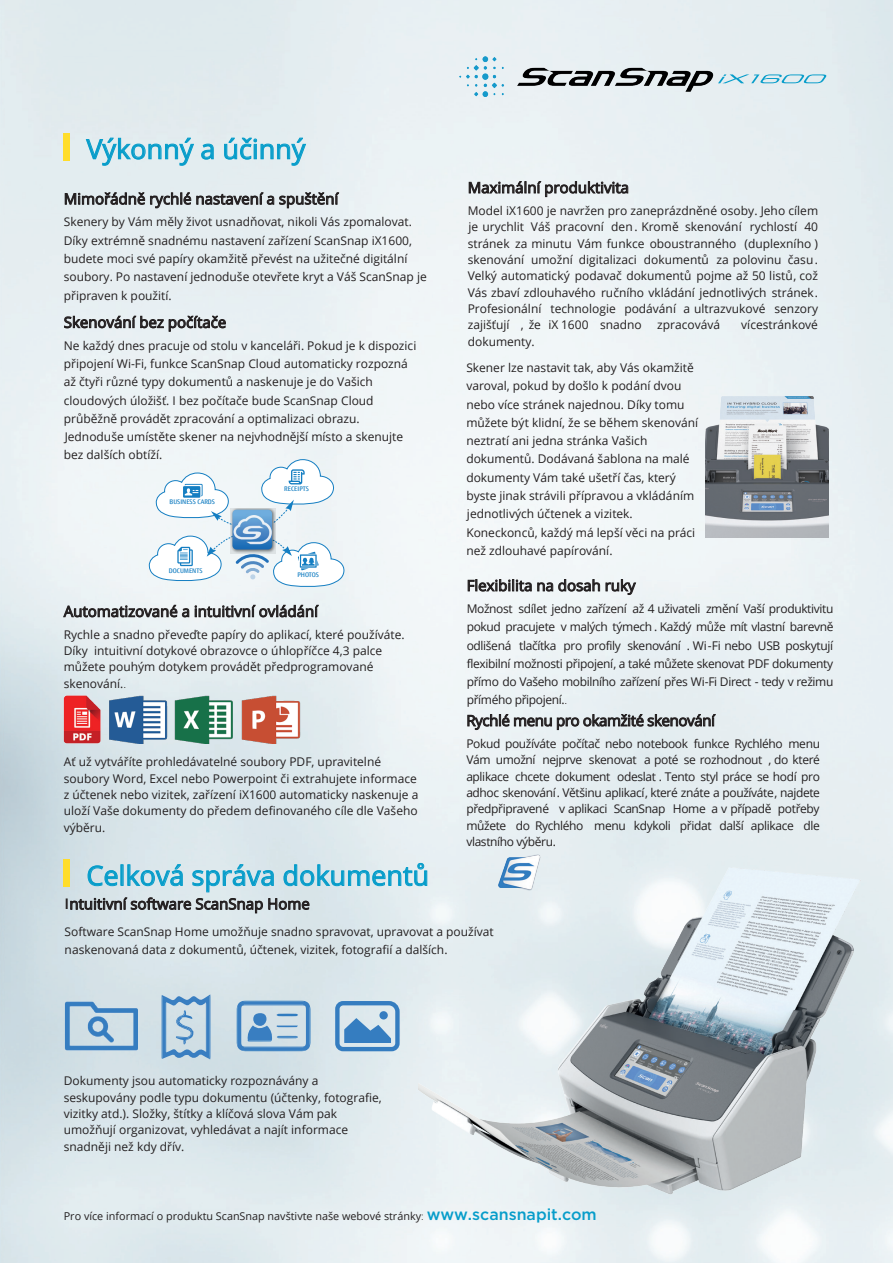
<style>
.page{position:relative;width:893px;height:1263px;background:#fff}
.page>*{position:absolute;margin:0;border:0;box-sizing:border-box;transform-origin:0 0}
.t1{font:27px "Open Sans";color:#079dca}
.t2{font:15px "Open Sans";color:#231f20}
.t3{font:15px "Open Sans";letter-spacing:-.025em;color:#231f20}
.t4{font:12px/16.4px "Open Sans";color:#231f20}
.t5{font:12px "Open Sans";letter-spacing:-.03em;color:#231f20}
.t6{font:10.8px "Open Sans";color:#231f20}
.t7{font:500 6.3px "Fujitsu Sans";color:#147ec2}
.s1{font-family:"Gotham";font-weight:300}
.s2{font-family:"Gotham";font-weight:500}
.s3{font-family:"Gotham";font-weight:500;font-size:16.05px;color:#079dca}
</style>
<div class="page">
<img style="left:0;top:0;width:893px;height:1263px">
<div style="left:64px;top:133px;width:6px;height:27px;background:#ffdd2b"></div>
<div style="left:64px;top:859px;width:6px;height:28px;background:#ffdd2b"></div>
<img style="left:706px;top:392px;width:123px;height:145px">
<img style="left:497px;top:850px;width:43px;height:5px">
<img style="left:105px;top:694px;width:200px;height:49px">
<img style="left:63px;top:694px;width:39px;height:52px">
<svg style="left:718px;top:74px;width:109px;height:9px"></svg>
<svg style="left:230px;top:508px;width:46px;height:27px"></svg>
<img style="left:232px;top:510px;width:40px;height:25px">
<svg style="left:149px;top:535px;width:195px;height:52px"></svg>
<svg style="left:155px;top:472px;width:77px;height:53px"></svg>
<svg style="left:261px;top:459px;width:73px;height:64px"></svg>
<img style="left:459px;top:57px;width:258px;height:39px">
<img style="left:419px;top:855px;width:449px;height:408px">
<img style="left:64px;top:996px;width:73px;height:57px">
<svg style="left:162px;top:994px;width:48px;height:65px;background:#9dbed8"></svg>
<svg style="left:237px;top:1001px;width:73px;height:50px;background:#95b9d7"></svg>
<svg style="left:335px;top:1000px;width:65px;height:51px;background:#88b2d6"></svg>
<h1 class="t1" style="left:86px;top:130px;width:220px">Výkonný a účinný</h1>
<p class="t2" style="left:64px;top:189px;width:276px">Mimořádně rychlé nastavení a spuštění</p>
<p class="t4" style="left:64px;top:212px;width:364px;line-height:18.3px">Skenery by Vám měly život usnadňovat, nikoli Vás zpomalovat.<br>Díky extrémně snadnému nastavení zařízení ScanSnap iX1600, budete moci své papíry okamžitě převést na užitečné digitální soubory. Po nastavení jednoduše otevřete kryt a Váš ScanSnap je připraven k použití.</p>
<p class="t2" style="left:64px;top:312px;width:164px">Skenování bez počítače</p>
<p class="t4" style="left:64px;top:336px;width:354px;line-height:18.3px">Ne každý dnes pracuje od stolu v kanceláři. Pokud je k dispozici připojení Wi-Fi, funkce ScanSnap Cloud automaticky rozpozná až čtyři různé typy dokumentů a naskenuje je do Vašich cloudových úložišť. I bez počítače bude ScanSnap Cloud průběžně provádět zpracování a optimalizaci obrazu.<br>Jednoduše umístěte skener na nejvhodnější místo a skenujte bez dalších obtíží.</p>
<p class="t7" style="left:170px;top:498px;width:47px">BUSINESS CARDS</p>
<p class="t7" style="left:169px;top:567px;width:35px">DOCUMENTS</p>
<p class="t7" style="left:284px;top:485px;width:26px">RECEIPTS</p>
<p class="t7" style="left:297px;top:571px;width:23px">PHOTOS</p>
<p class="t2" style="left:64px;top:601px;width:256px">Automatizované a intuitivní ovládání</p>
<p class="t4" style="left:64px;top:626px;width:342px">Rychle a snadno převeďte papíry do aplikací, které používáte.<br>Díky intuitivní dotykové obrazovce o úhlopříčce 4,3 palce můžete pouhým dotykem provádět předprogramované skenování.<span class="s1">.</span></p>
<p class="t4" style="left:64px;top:753px;width:356px">Ať už vytváříte prohledávatelné soubory PDF, upravitelné soubory Word, Excel nebo Powerpoint či extrahujete informace z účtenek nebo vizitek, zařízení iX1600 automaticky naskenuje a uloží Vaše dokumenty do předem definovaného cíle dle Vašeho výběru.</p>
<h1 class="t1" style="left:86px;top:857px;width:344px">Celková správa dokumentů</h1>
<p class="t2" style="left:65px;top:894px;width:247px"><span class="s2">I</span>ntuitivní software ScanSnap Home</p>
<p class="t2" style="left:468px;top:177px;width:163px">Maximální produktivita</p>
<p class="t4" style="left:468px;top:202px;width:352px;text-align:justify">Model iX1600 je navržen pro zaneprázdněné osoby. Jeho cílem je urychlit Váš pracovní den . Kromě skenování rychlostí 40 stránek za minutu Vám funkce oboustranného (duplexního ) skenování umožní digitalizaci dokumentů za polovinu času .<br>Velký automatický podavač dokumentů pojme až 50 listů, což Vás zbaví zdlouhavého ručního vkládání jednotlivých stránek.<br>Profesionální technologie podávání a ultrazvukové senzory zajišťují , že iX 1600 snadno</p>
<p class="t4" style="left:657px;top:316px;width:64px">zpracovává</p>
<p class="t4" style="left:741px;top:316px;width:78px">vícestránkové</p>
<p class="t4" style="left:466px;top:328px;width:229px;line-height:26.2px">dokumenty.<br>Skener lze nastavit tak, aby Vás okamžitě</p>
<p class="t4" style="left:466px;top:376px;width:233px;line-height:18.3px">varoval, pokud by došlo k podání dvou nebo více stránek najednou. Díky tomu můžete být klidní, že se během skenování neztratí ani jedna stránka Vašich dokumentů. Dodávaná šablona na malé dokumenty Vám také ušetří čas, který byste jinak strávili přípravou a vkládáním jednotlivých účtenek a vizitek.<br>Koneckonců, každý má lepší věci na práci než zdlouhavé papírování.</p>
<p class="t2" style="left:467px;top:575px;width:170px">Flexibilita na dosah ruky</p>
<p class="t4" style="left:467px;top:599px;width:368px;line-height:18.3px;text-align:justify">Možnost sdílet jedno zařízení až 4 uživateli změní Vaší produktivitu pokud pracujete v malých týmech . Každý může mít vlastní barevně odlišená tlačítka pro profily skenování . Wi-Fi nebo USB poskytují flexibilní možnosti připojení, a také můžete skenovat PDF dokumenty přímo do Vašeho mobilního zařízení přes Wi-Fi Direct - tedy v režimu</p>
<p class="t5" style="left:467px;top:692px;width:102px">přímého připojení.<span class="s1">.</span></p>
<p class="t4" style="left:466px;top:735px;width:355px;text-align:justify">Pokud používáte počítač nebo notebook funkce Rychlého menu Vám umožní nejprve skenovat a poté se rozhodnout , do které aplikace chcete dokument odeslat . Tento styl práce se hodí pro adhoc skenování. Většinu aplikací, které znáte a používáte, najdete předpřipravené v aplikaci ScanSnap Home a v případě potřeby můžete do Rychlého menu kdykoli přidat další aplikace dle vlastního výběru.</p>
<p class="t3" style="left:466px;top:710px;width:250px">Rychlé menu pro okamžité skenování</p>
<p class="t4" style="left:65px;top:922px;width:431px;line-height:18.3px">Software ScanSnap Home umožňuje snadno spravovat, upravovat a používat naskenovaná data z dokumentů, účtenek, vizitek, fotografií a dalších.</p>
<p class="t4" style="left:64px;top:1072px;width:320px">Dokumenty jsou automaticky rozpoznávány a seskupovány podle typu dokumentu (účtenky, fotografie, vizitky atd.). Složky, štítky a klíčová slova Vám pak umožňují organizovat, vyhledávat a najít informace snadněji než kdy dřív.</p>
<p class="t6" style="left:64px;top:1209px;width:534px">Pro více informací o produktu ScanSnap navštivte naše webové stránky<span class="s1">:</span> <span class="s3">www.scansnapit.com</span></p>
</div>
